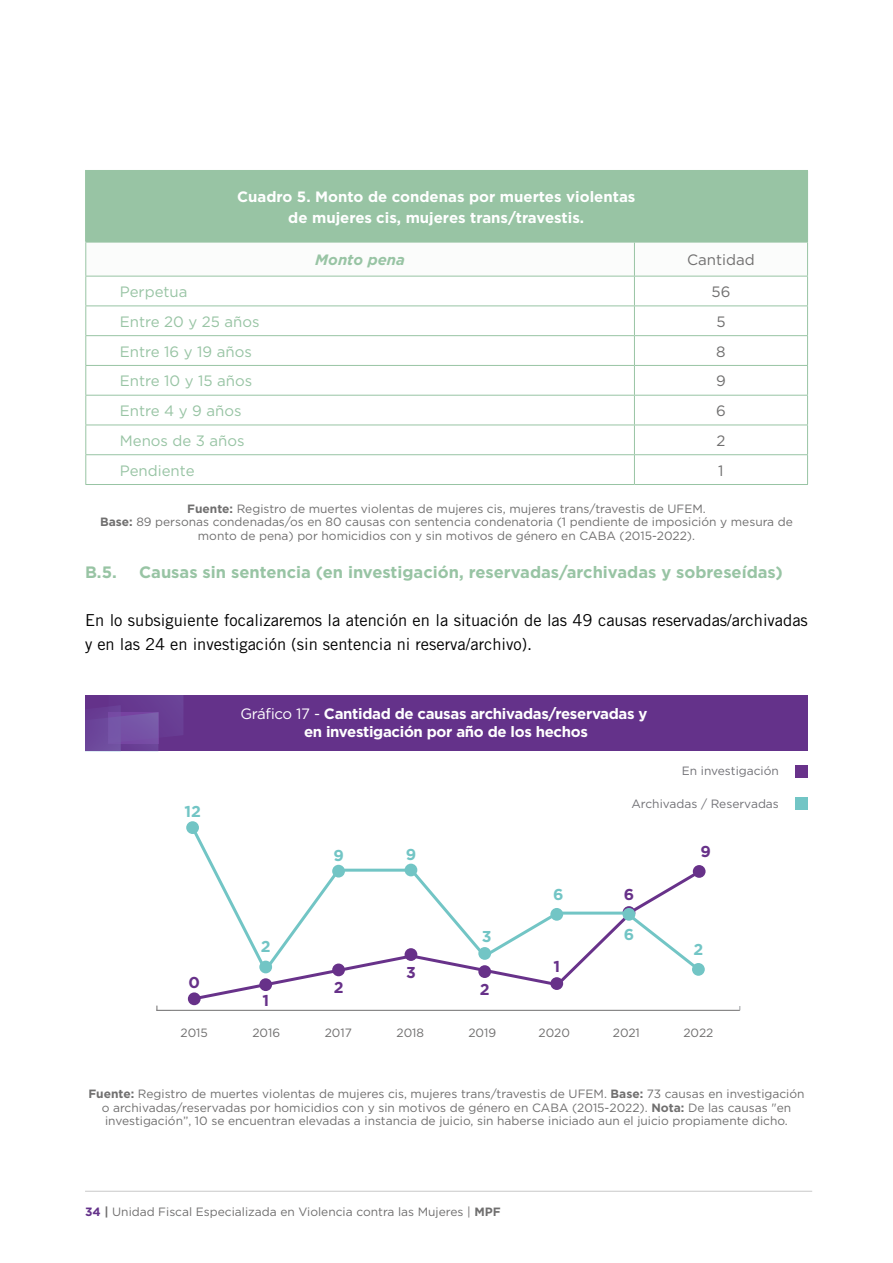
<style>
.page{position:relative;width:893px;height:1263px;background:#fff}
.page>*{position:absolute;margin:0;border:0;box-sizing:border-box;transform-origin:0 0}
.t1{font:16.5px/24px "Trade Gothic LT Std";color:#000}
.t2{font:700 16.5px "Gotham";color:#98c4a4}
.t3{font:700 15.75px "Gotham";color:#72c5c5}
.t4{font:700 15.75px "Gotham";color:#673189}
.t5{font:15px "Gotham";color:#98c4a4}
.t6{font:700 15px/18px "Gotham";letter-spacing:-.02em;color:#fff;text-align:center}
.t7{font:700 15px/21px "Gotham";color:#fff;text-align:center}
.t8{font:15px "Gotham";color:#706f6f}
.t9{font:italic 700 15px "Gotham";color:#98c4a4}
.t10{font:12px/13.5px "Gotham";color:#706f6f;text-align:center}
.t11{font:12px "Gotham";color:#717176}
.s1{font-weight:700}
.s2{font-weight:400}
.s3{font-weight:700;color:#64328a}
</style>
<div class="page">
<hr style="left:85px;top:1191px;width:727px;height:1px;background:#c8c8c8">
<div style="left:86px;top:170px;width:721px;height:72px;background:#98c4a4"></div>
<svg style="left:85px;top:242px;width:723px;height:242px"></svg>
<hr style="left:85px;top:484px;width:549px;height:1px;background:#98c4a4">
<hr style="left:634px;top:484px;width:174px;height:1px;background:#98c4a4">
<hr style="left:85px;top:170px;width:549px;height:1px;background:#98c4a4">
<hr style="left:634px;top:170px;width:174px;height:1px;background:#98c4a4">
<hr style="left:807px;top:171px;width:1px;height:71px;background:#98c4a4">
<hr style="left:85px;top:171px;width:2px;height:71px;background:#98c4a4">
<div style="left:85px;top:696px;width:723px;height:55px;background:#64328a"></div>
<hr style="left:156px;top:1010px;width:584px;height:1px;background:#706f6f">
<svg style="left:188px;top:824px;width:515px;height:178px"></svg>
<div style="left:478px;top:947px;width:13px;height:13px;background:#72c5c5;border-radius:50%"></div>
<div style="left:692px;top:963px;width:13px;height:13px;background:#72c5c5;border-radius:50%"></div>
<div style="left:623px;top:908px;width:12px;height:13px;background:#72c5c5;border-radius:50%"></div>
<div style="left:693px;top:865px;width:13px;height:13px;background:#673189;border-radius:50%"></div>
<div style="left:550px;top:977px;width:13px;height:13px;background:#673189;border-radius:50%"></div>
<div style="left:405px;top:948px;width:12px;height:13px;background:#673189;border-radius:50%"></div>
<div style="left:478px;top:965px;width:13px;height:13px;background:#673189;border-radius:50%"></div>
<div style="left:332px;top:963px;width:13px;height:13px;background:#673189;border-radius:50%"></div>
<div style="left:259px;top:978px;width:13px;height:13px;background:#673189;border-radius:50%"></div>
<div style="left:188px;top:992px;width:13px;height:13px;background:#673189;border-radius:50%"></div>
<div style="left:550px;top:908px;width:13px;height:13px;background:#72c5c5;border-radius:50%"></div>
<div style="left:332px;top:865px;width:13px;height:12px;background:#72c5c5;border-radius:50%"></div>
<div style="left:405px;top:864px;width:12px;height:12px;background:#72c5c5;border-radius:50%"></div>
<div style="left:259px;top:961px;width:13px;height:12px;background:#72c5c5;border-radius:50%"></div>
<div style="left:186px;top:821px;width:13px;height:13px;background:#72c5c5;border-radius:50%"></div>
<svg style="left:85px;top:696px;width:98px;height:55px"></svg>
<div style="left:795px;top:766px;width:12px;height:12px;background:#68328a"></div>
<div style="left:795px;top:798px;width:12px;height:12px;background:#72c5c5"></div>
<p class="t7" style="left:237px;top:186px;width:400px">Cuadro 5. Monto de condenas por muertes violentas de mujeres cis, mujeres trans/travestis.</p>
<p class="t9" style="left:315px;top:250px;width:91px">Monto pena</p>
<p class="t8" style="left:687px;top:250px;width:69px">Cantidad</p>
<p class="t5" style="left:120px;top:282px;width:69px">Perpetua</p>
<p class="t8" style="left:711px;top:282px;width:20px">56</p>
<p class="t5" style="left:120px;top:312px;width:141px">Entre 20 y 25 años</p>
<p class="t8" style="left:716px;top:312px;width:11px">5</p>
<p class="t5" style="left:120px;top:342px;width:134px">Entre 16 y 19 años</p>
<p class="t8" style="left:716px;top:342px;width:11px">8</p>
<p class="t5" style="left:120px;top:371px;width:134px">Entre 10 y 15 años</p>
<p class="t8" style="left:716px;top:371px;width:11px">9</p>
<p class="t5" style="left:120px;top:401px;width:123px">Entre 4 y 9 años</p>
<p class="t8" style="left:716px;top:401px;width:11px">6</p>
<p class="t5" style="left:120px;top:431px;width:126px">Menos de 3 años</p>
<p class="t8" style="left:716px;top:431px;width:10px">2</p>
<p class="t5" style="left:120px;top:461px;width:76px">Pendiente</p>
<p class="t8" style="left:718px;top:461px;width:7px">1</p>
<p class="t10" style="left:100px;top:502px;width:694px"><span class="s1">Fuente:</span> Registro de muertes violentas de mujeres cis, mujeres trans/travestis de UFEM.<br><span class="s1">Base:</span> 89 personas condenadas/os en 80 causas con sentencia condenatoria (1 pendiente de imposición y mesura de monto de pena) por homicidios con y sin motivos de género en CABA (2015-2022).</p>
<h1 class="t2" style="left:85px;top:561px;width:33px">B.5.</h1>
<h1 class="t2" style="left:139px;top:561px;width:645px">Causas sin sentencia (en investigación, reservadas/archivadas y sobreseídas)</h1>
<h1 class="t1" style="left:85px;top:608px;width:724px">En lo subsiguiente focalizaremos la atención en la situación de las 49 causas reservadas/archivadas y en las 24 en investigación (sin sentencia ni reserva/archivo).</h1>
<h2 class="t3" style="left:184px;top:801px;width:18px">12</h2>
<h2 class="t4" style="left:188px;top:972px;width:13px">0</h2>
<p class="t6" style="left:240px;top:704px;width:409px"><span class="s2">Gráfico 17 -</span> Cantidad de causas archivadas/reservadas y en investigación por año de los hechos</p>
<h2 class="t3" style="left:261px;top:936px;width:11px">2</h2>
<h2 class="t4" style="left:262px;top:989px;width:8px">1</h2>
<h2 class="t3" style="left:333px;top:845px;width:12px">9</h2>
<h2 class="t3" style="left:406px;top:843px;width:12px">9</h2>
<h2 class="t4" style="left:406px;top:962px;width:11px">3</h2>
<h2 class="t3" style="left:482px;top:926px;width:11px">3</h2>
<h2 class="t4" style="left:334px;top:977px;width:11px">2</h2>
<h2 class="t4" style="left:480px;top:979px;width:11px">2</h2>
<h2 class="t3" style="left:553px;top:884px;width:12px">6</h2>
<h2 class="t4" style="left:553px;top:955px;width:8px">1</h2>
<p class="t11" style="left:682px;top:763px;width:99px">En investigación</p>
<p class="t11" style="left:631px;top:796px;width:149px">Archivadas / Reservadas</p>
<h2 class="t4" style="left:624px;top:884px;width:12px">6</h2>
<h2 class="t3" style="left:624px;top:924px;width:12px">6</h2>
<h2 class="t4" style="left:700px;top:841px;width:12px">9</h2>
<h2 class="t3" style="left:693px;top:939px;width:11px">2</h2>
<p class="t10" style="left:181px;top:1025px;width:29px">2015</p>
<p class="t10" style="left:252px;top:1026px;width:29px">2016</p>
<p class="t10" style="left:325px;top:1025px;width:29px">2017</p>
<p class="t10" style="left:397px;top:1025px;width:29px">2018</p>
<p class="t10" style="left:468px;top:1025px;width:29px">2019</p>
<p class="t10" style="left:539px;top:1025px;width:33px">2020</p>
<p class="t10" style="left:613px;top:1025px;width:29px">2021</p>
<p class="t10" style="left:683px;top:1025px;width:32px">2022</p>
<p class="t10" style="left:88px;top:1087px;width:718px"><span class="s1">Fuente:</span> Registro de muertes violentas de mujeres cis, mujeres trans/travestis de UFEM. <span class="s1">Base:</span> 73 causas en investigación o archivadas/reservadas por homicidios con y sin motivos de género en CABA (2015-2022). <span class="s1">Nota:</span> De las causas "en investigación”, 10 se encuentran elevadas a instancia de juicio, sin haberse iniciado aun el juicio propiamente dicho.</p>
<p class="t10" style="left:85px;top:1205px;width:417px"><span class="s3">34</span> <span class="s1">|</span> Unidad Fiscal Especializada en Violencia contra las Mujeres | <span class="s1">MPF</span></p>
</div>
